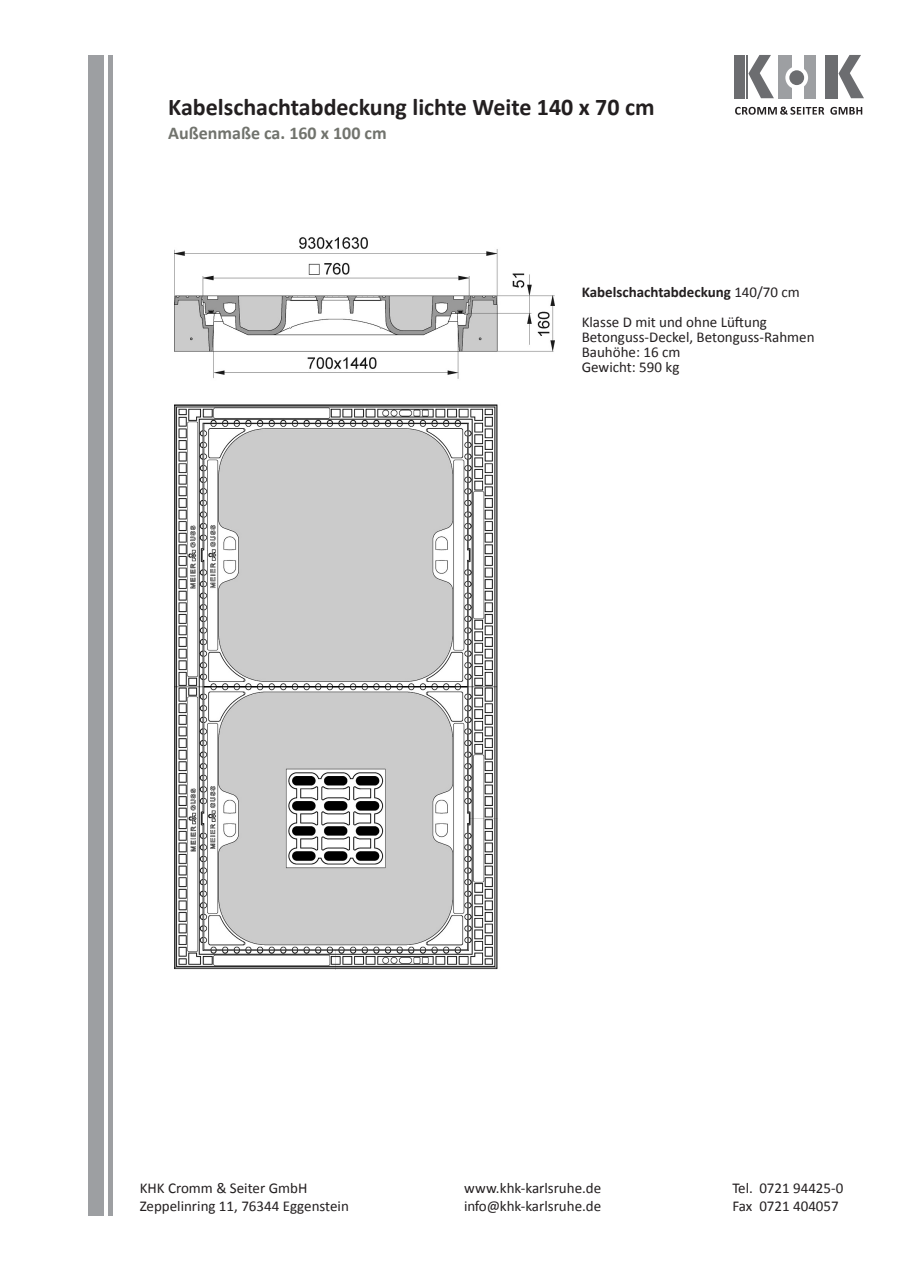
<style>
.page{position:relative;width:910px;height:1280px;background:#fff}
.page>*{position:absolute;margin:0;border:0;box-sizing:border-box;transform-origin:0 0}
.t1{font:700 24px "Calibri";color:#231f20}
.t2{font:700 18px "Calibri";color:#71736d}
.t3{font:15px/18px "Calibri";color:#231f20}
.s1{font-weight:700}
</style>
<div class="page">
<hr style="left:790px;top:55px;width:2px;height:43px;background:#9d9fa2">
<div style="left:735px;top:55px;width:10px;height:43px;background:#6c6d70"></div>
<svg style="left:748px;top:55px;width:26px;height:43px"></svg>
<div style="left:778px;top:55px;width:11px;height:43px;background:#9d9fa2"></div>
<div style="left:804px;top:55px;width:11px;height:43px;background:#9d9fa2"></div>
<svg style="left:785px;top:66px;width:23px;height:23px"></svg>
<hr style="left:746px;top:55px;width:2px;height:43px;background:#6c6d70">
<div style="left:825px;top:55px;width:10px;height:43px;background:#6c6d70"></div>
<svg style="left:838px;top:55px;width:26px;height:43px"></svg>
<hr style="left:836px;top:55px;width:2px;height:43px;background:#6c6d70">
<svg style="left:735px;top:107px;width:127px;height:8px"></svg>
<div style="left:89px;top:55px;width:15px;height:1161px;background:#9d9fa2"></div>
<div style="left:108px;top:55px;width:5px;height:1161px;background:#9d9fa2"></div>
<img style="left:175px;top:237px;width:379px;height:733px">
<h1 class="t1" style="left:168px;top:91px;width:488px">Kabelschachtabdeckung lichte Weite 140 x 70 cm</h1>
<p class="t2" style="left:168px;top:121px;width:220px">Außenmaße ca. 160 x 100 cm</p>
<p class="t3" style="left:582px;top:277px;width:220px;line-height:30px"><span class="s1">Kabelschachtabdeckung</span> 140/70 cm<br>Klasse D mit und ohne Lüftung</p>
<p class="t3" style="left:582px;top:329px;width:234px;line-height:15px">Betonguss-Deckel, Betonguss-Rahmen<br>Bauhöhe: 16 cm<br>Gewicht: 590 kg</p>
<p class="t3" style="left:140px;top:1179px;width:211px">KHK Cromm &amp; Seiter GmbH<br>Zeppelinring 11, 76344 Eggenstein</p>
<p class="t3" style="left:464px;top:1179px;width:139px">www.khk-karlsruhe.de info@khk-karlsruhe.de</p>
<p class="t3" style="left:732px;top:1179px;width:113px">Tel. 0721 94425-0<br>Fax 0721 404057</p>
</div>
